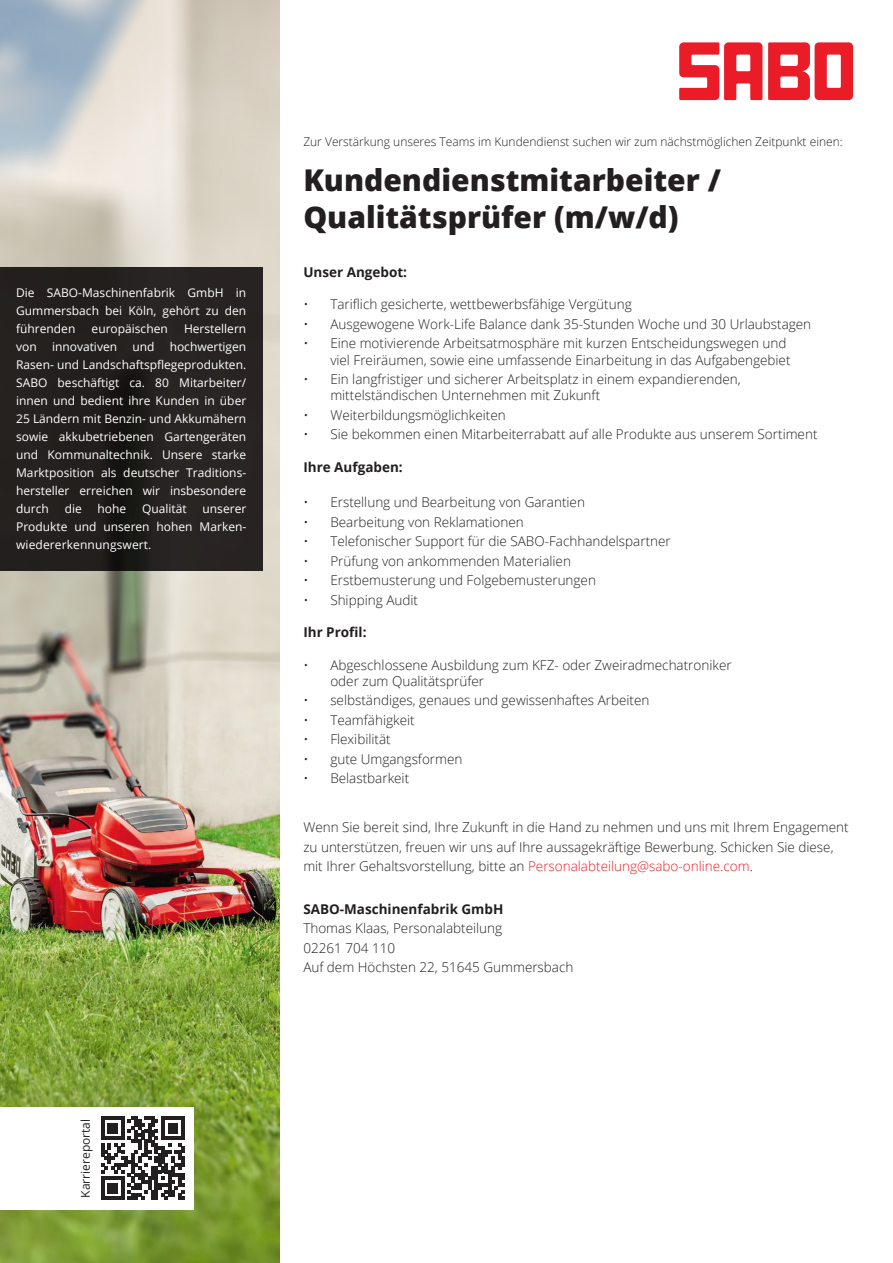
<style>
.page{position:relative;width:893px;height:1263px;background:#fff}
.page>*{position:absolute;margin:0;border:0;box-sizing:border-box;transform-origin:0 0}
.t1{font:800 30px/37.5px "Open Sans";color:#231f20}
.t2{font:300 13.5px/19.5px "Open Sans";color:#231f20}
.t3{font:700 13.5px "Open Sans";color:#231f20}
.t4{font:12px/18px "Open Sans";color:#fff;text-align:justify}
.t5{font:300 12px "Open Sans";color:#231f20}
.t6{font:12px "Open Sans";color:#231f20}
.s1{color:#ee1d23}
</style>
<div class="page">
<img style="left:0;top:0;width:280px;height:1263px">
<div style="left:0;top:267px;width:262px;height:303px;background:#231f20"></div>
<svg style="left:679px;top:42px;width:83px;height:58px"></svg>
<svg style="left:768px;top:42px;width:85px;height:58px"></svg>
<div style="left:0;top:1107px;width:194px;height:102px;background:#fff"></div>
<svg style="left:101px;top:1116px;width:84px;height:84px"></svg>
<p class="t4" style="left:16px;top:283px;width:232px">Die SABO-Maschinenfabrik GmbH in Gummersbach bei Köln, gehört zu den führenden</p>
<p class="t4" style="left:92px;top:319px;width:78px">europäischen</p>
<p class="t4" style="left:184px;top:319px;width:64px">Herstellern</p>
<p class="t4" style="left:16px;top:337px;width:22px">von</p>
<p class="t4" style="left:52px;top:337px;width:67px">innovativen</p>
<p class="t4" style="left:132px;top:337px;width:24px">und</p>
<p class="t4" style="left:16px;top:337px;width:232px;text-indent:154px">hochwertigen Rasen- und Landschaftspflegeprodukten.<br>SABO beschäftigt ca. 80 Mitarbeiter/ innen und bedient ihre Kunden in über 25 Ländern mit Benzin- und Akkumähern sowie akkubetriebenen Gartengeräten und Kommunaltechnik. Unsere starke Marktposition als deutscher Traditions&shy;hersteller erreichen wir insbesondere durch</p>
<p class="t4" style="left:65px;top:499px;width:19px">die</p>
<p class="t4" style="left:98px;top:499px;width:30px">hohe</p>
<p class="t4" style="left:142px;top:499px;width:46px">Qualität</p>
<p class="t4" style="left:16px;top:499px;width:232px;text-indent:186px">unserer Produkte und unseren hohen Marken&shy;wiedererkennungswert.</p>
<p class="t5" style="left:303px;top:133px;width:541px">Zur Verstärkung unseres Teams im Kundendienst suchen wir zum nächstmöglichen Zeitpunkt einen:</p>
<h1 class="t1" style="left:303px;top:159px;width:419px">Kundendienstmitarbeiter /<br>Qualitätsprüfer (m/w/d)</h1>
<p class="t3" style="left:303px;top:263px;width:105px">Unser Angebot:</p>
<p class="t2" style="left:303px;top:294px;width:330px">• Tariflich gesicherte, wettbewerbsfähige Vergütung</p>
<p class="t2" style="left:303px;top:314px;width:509px">• Ausgewogene Work-Life Balance dank 35-Stunden Woche und 30 Urlaubstagen</p>
<p class="t2" style="left:330px;top:335px;width:462px;line-height:16.2px;text-indent:-27px">• Eine motivierende Arbeitsatmosphäre mit kurzen Entscheidungswegen und viel Freiräumen, sowie eine umfassende Einarbeitung in das Aufgabengebiet</p>
<p class="t2" style="left:330px;top:371px;width:412px;line-height:16.2px;text-indent:-27px">• Ein langfristiger und sicherer Arbeitsplatz in einem expandierenden, mittelständischen Unternehmen mit Zukunft</p>
<p class="t2" style="left:303px;top:405px;width:204px">• Weiterbildungsmöglichkeiten</p>
<p class="t2" style="left:303px;top:424px;width:516px">• Sie bekommen einen Mitarbeiterrabatt auf alle Produkte aus unserem Sortiment</p>
<p class="t3" style="left:303px;top:457px;width:101px">Ihre Aufgaben:</p>
<p class="t2" style="left:303px;top:492px;width:283px">• Erstellung und Bearbeitung von Garantien</p>
<p class="t2" style="left:303px;top:512px;width:222px">• Bearbeitung von Reklamationen</p>
<p class="t2" style="left:303px;top:531px;width:369px">• Telefonischer Support für die SABO-Fachhandelspartner</p>
<p class="t2" style="left:303px;top:551px;width:269px">• Prüfung von ankommenden Materialien</p>
<p class="t2" style="left:303px;top:570px;width:294px">• Erstbemusterung und Folgebemusterungen</p>
<p class="t2" style="left:303px;top:590px;width:116px">• Shipping Audit</p>
<p class="t3" style="left:303px;top:623px;width:65px">Ihr Profil:</p>
<p class="t2" style="left:330px;top:656px;width:403px;line-height:16.2px;text-indent:-27px">• Abgeschlossene Ausbildung zum KFZ- oder Zweiradmechatroniker oder zum Qualitätsprüfer</p>
<p class="t2" style="left:303px;top:690px;width:348px">• selbständiges, genaues und gewissenhaftes Arbeiten</p>
<p class="t2" style="left:303px;top:710px;width:113px">• Teamfähigkeit</p>
<p class="t2" style="left:303px;top:729px;width:89px">• Flexibilität</p>
<p class="t2" style="left:303px;top:749px;width:161px">• gute Umgangsformen</p>
<p class="t2" style="left:303px;top:768px;width:107px">• Belastbarkeit</p>
<p class="t2" style="left:303px;top:817px;width:547px">Wenn Sie bereit sind, Ihre Zukunft in die Hand zu nehmen und uns mit Ihrem Engagement zu unterstützen, freuen wir uns auf Ihre aussagekräftige Bewerbung. Schicken Sie diese, mit Ihrer Gehaltsvorstellung, bitte an <span class="s1">Personalabteilung@sabo-online.com</span>.</p>
<p class="t3" style="left:303px;top:899px;width:202px">SABO-Maschinenfabrik GmbH</p>
<p class="t2" style="left:303px;top:918px;width:272px">Thomas Klaas, Personalabteilung<br>02261 704 110<br>Auf dem Höchsten 22, 51645 Gummersbach</p>
<p class="t6" style="left:77px;top:1197px;width:80px;rotate:-90deg">Karriereportal</p>
</div>
